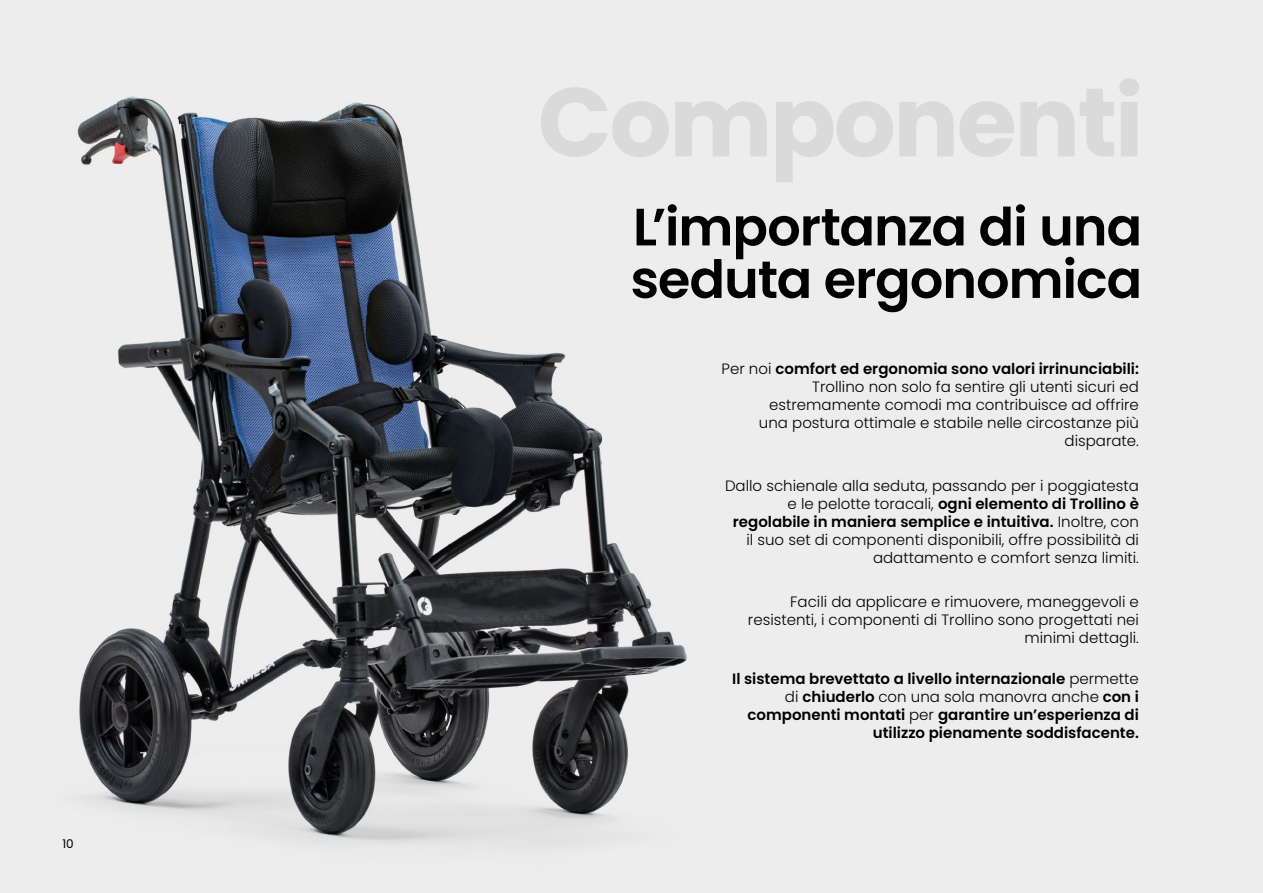
<style>
.page{position:relative;width:1263px;height:893px;background:#fff}
.page>*{position:absolute;margin:0;border:0;box-sizing:border-box;transform-origin:0 0}
.t1{font:600 52.5px/52.5px "Poppins";letter-spacing:-.02em;color:#000}
.t2{font:300 15px/18px "Poppins";color:#000;text-align:right}
.t3{font:600 15px/18px "Poppins";color:#000;text-align:right}
.t4{font:12px "Poppins";color:#000}
.s1{font-weight:600}
.s2{font-weight:300}
</style>
<div class="page">
<img style="left:0;top:0;width:1263px;height:893px">
<p class="t4" style="left:62px;top:837px;width:13px">10</p>
<h1 class="t1" style="left:630px;top:201px;width:513px">L’importanza di una seduta ergonomica</h1>
<p class="t2" style="left:721px;top:360px;width:419px">Per noi <span class="s1">comfort ed ergonomia sono valori irrinunciabili:<br></span>Trollino non solo fa sentire gli utenti sicuri ed estremamente comodi ma contribuisce ad offrire<br>una postura ottimale e stabile nelle circostanze più disparate.</p>
<p class="t2" style="left:725px;top:477px;width:415px">Dallo schienale alla seduta, passando per i poggiatesta e le pelotte toracali, <span class="s1">ogni elemento di Trollino è regolabile in maniera semplice e intuitiva.</span> Inoltre, con il suo set di componenti disponibili, offre possibilità di adattamento e comfort senza limiti.</p>
<p class="t2" style="left:748px;top:593px;width:392px">Facili da applicare e rimuovere, maneggevoli e resistenti, i componenti di Trollino sono progettati nei minimi dettagli.</p>
<p class="t3" style="left:732px;top:669px;width:408px">Il sistema brevettato a livello internazionale <span class="s2">permette di</span> chiuderlo <span class="s2">con una sola manovra anche</span> con i componenti montati <span class="s2">per</span> garantire un’esperienza di utilizzo pienamente soddisfacente.</p>
</div>
